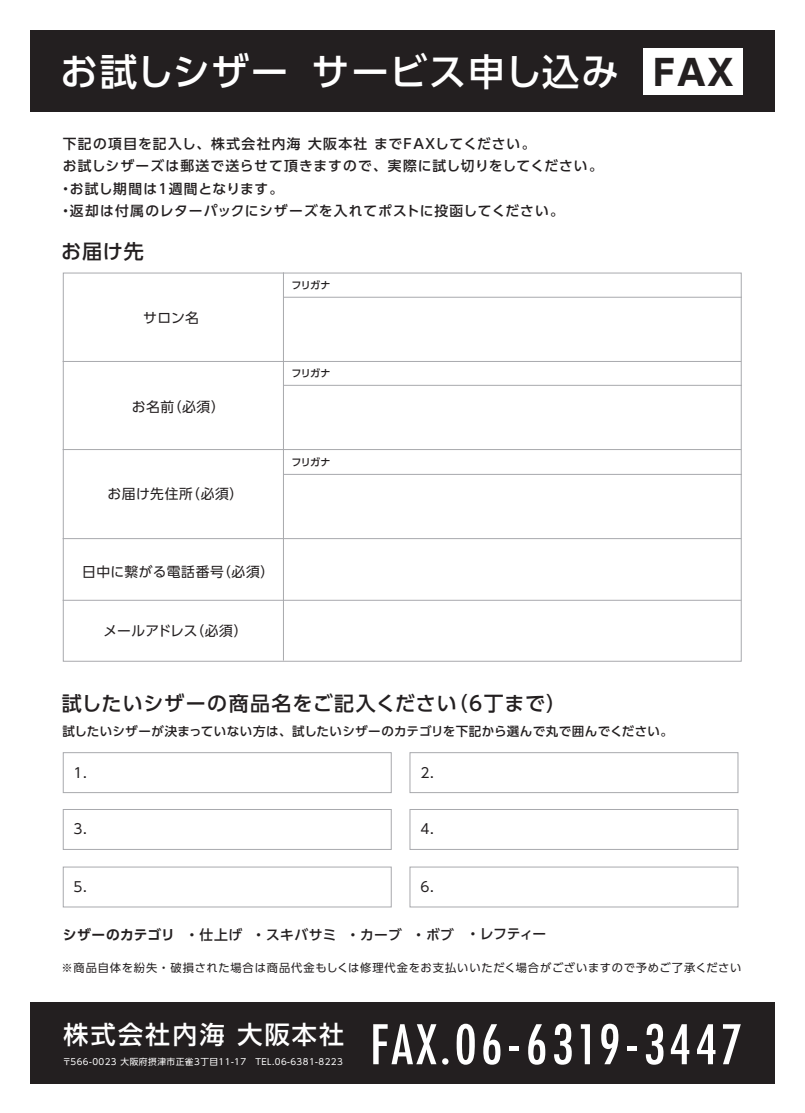
<style>
.page{position:relative;width:805px;height:1113px;background:#fff}
.page>*{position:absolute;margin:0;border:0;box-sizing:border-box;transform-origin:0 0}
.t1{font:500 60px "Futura PT Cond";letter-spacing:.045em;color:#fff}
.t2{font:500 37.5px "UD Shin Go Pro";letter-spacing:.03em;color:#fff}
.t3{font:700 35px "UD Shin Go Pro";color:#231f20}
.t4{font:500 25px "UD Shin Go Pro";letter-spacing:.09em;color:#fff}
.t5{font:500 20px "UD Shin Go Pro";letter-spacing:.045em;color:#231f20}
.t6{font:500 13.75px/22.5px "UD Shin Go Pro";letter-spacing:.07em;color:#231f20}
.t7{font:13.75px "UD Shin Go Pro";letter-spacing:.035em;color:#231f20}
.t8{font:500 13.75px "UD Shin Go Pro";letter-spacing:.02em;color:#231f20}
.t9{font:13.75px "UD Shin Go Pro";letter-spacing:-.01em;color:#231f20}
.t10{font:500 12.5px "UD Shin Go Pro";letter-spacing:.03em;color:#231f20}
.t11{font:11.25px "UD Shin Go Pro";letter-spacing:.07em;color:#231f20}
.t12{font:500 10px "UD Shin Go Pro";letter-spacing:-.065em;color:#231f20}
.t13{font:8.75px "UD Shin Go Pro";letter-spacing:.05em;color:#fff}
.s1{font-family:"UD Shin Go Pro De";font-weight:700}
</style>
<div class="page">
<div style="left:31px;top:30px;width:743px;height:82px;background:#231f20"></div>
<div style="left:643px;top:48px;width:100px;height:46px;background:#fff"></div>
<div style="left:63px;top:752px;width:328px;height:41px;border:1px solid #a8a9ad"></div>
<div style="left:409px;top:752px;width:329px;height:41px;border:1px solid #a8a9ad"></div>
<div style="left:63px;top:809px;width:328px;height:41px;border:1px solid #a8a9ad"></div>
<div style="left:409px;top:809px;width:329px;height:41px;border:1px solid #a8a9ad"></div>
<div style="left:63px;top:866px;width:328px;height:41px;border:1px solid #a8a9ad"></div>
<div style="left:409px;top:866px;width:329px;height:41px;border:1px solid #a8a9ad"></div>
<hr style="left:283px;top:272px;width:1px;height:388px;background:#a8a9ad">
<hr style="left:63px;top:361px;width:678px;height:1px;background:#a8a9ad">
<hr style="left:283px;top:297px;width:458px;height:1px;background:#a8a9ad">
<hr style="left:63px;top:449px;width:678px;height:1px;background:#a8a9ad">
<hr style="left:283px;top:385px;width:458px;height:1px;background:#a8a9ad">
<hr style="left:63px;top:600px;width:678px;height:1px;background:#a8a9ad">
<hr style="left:63px;top:538px;width:678px;height:1px;background:#a8a9ad">
<hr style="left:283px;top:474px;width:458px;height:1px;background:#a8a9ad">
<div style="left:30px;top:1002px;width:744px;height:81px;background:#231f20"></div>
<h2 class="t2" style="left:60px;top:41px;width:560px">お試しシザー サービス申し込み</h2>
<p class="t6" style="left:59px;top:132px;width:545px">下記の項目を記入し、 株式会社内海 大阪本社 までFAXしてください。<br>お試しシザーズは郵送で送らせて頂きますので、 実際に試し切りをしてください。・お試し期間は1週間となります。<br>・返却は付属のレターパックにシザーズを入れてポストに投函してください。</p>
<h3 class="t5" style="left:61px;top:235px;width:84px">お届け先</h3>
<p class="t7" style="left:143px;top:306px;width:57px">サロン名</p>
<p class="t7" style="left:132px;top:396px;width:94px">お名前（必須）</p>
<p class="t7" style="left:107px;top:482px;width:137px">お届け先住所（必須）</p>
<p class="t7" style="left:82px;top:560px;width:193px">日中に繋がる電話番号（必須）</p>
<p class="t9" style="left:103px;top:619px;width:146px">メールアドレス（必須）</p>
<p class="t12" style="left:291px;top:277px;width:40px">フリガナ</p>
<p class="t12" style="left:291px;top:365px;width:40px">フリガナ</p>
<p class="t12" style="left:291px;top:454px;width:40px">フリガナ</p>
<h3 class="t5" style="left:62px;top:687px;width:506px">試したいシザーの商品名をご記入ください（6丁まで）</h3>
<h3 class="t3" style="left:653px;top:44px;width:81px">FAX</h3>
<p class="t10" style="left:62px;top:721px;width:612px">試したいシザーが決まっていない方は、試したいシザーのカテゴリを下記から選んで丸で囲んでください。</p>
<p class="t7" style="left:73px;top:761px;width:15px">1.</p>
<p class="t7" style="left:420px;top:761px;width:15px">2.</p>
<p class="t7" style="left:73px;top:817px;width:15px">3.</p>
<p class="t7" style="left:420px;top:817px;width:15px">4.</p>
<p class="t7" style="left:73px;top:875px;width:15px">5.</p>
<p class="t7" style="left:420px;top:875px;width:15px">6.</p>
<p class="t8" style="left:63px;top:923px;width:484px"><span class="s1">シザーのカテゴリ</span> ・仕上げ ・スキバサミ ・カーブ ・ボブ ・レフティー</p>
<p class="t11" style="left:61px;top:958px;width:681px">※商品自体を紛失・破損された場合は商品代金もしくは修理代金をお支払いいただく場合がございますので予めご了承ください</p>
<h3 class="t4" style="left:64px;top:1014px;width:282px">株式会社内海 大阪本社</h3>
<p class="t13" style="left:62px;top:1054px;width:282px">〒566-0023 大阪府摂津市正雀3丁目11-17 TEL.06-6381-8223</p>
<h1 class="t1" style="left:370px;top:1009px;width:374px">FAX.06-6319-3447</h1>
</div>
